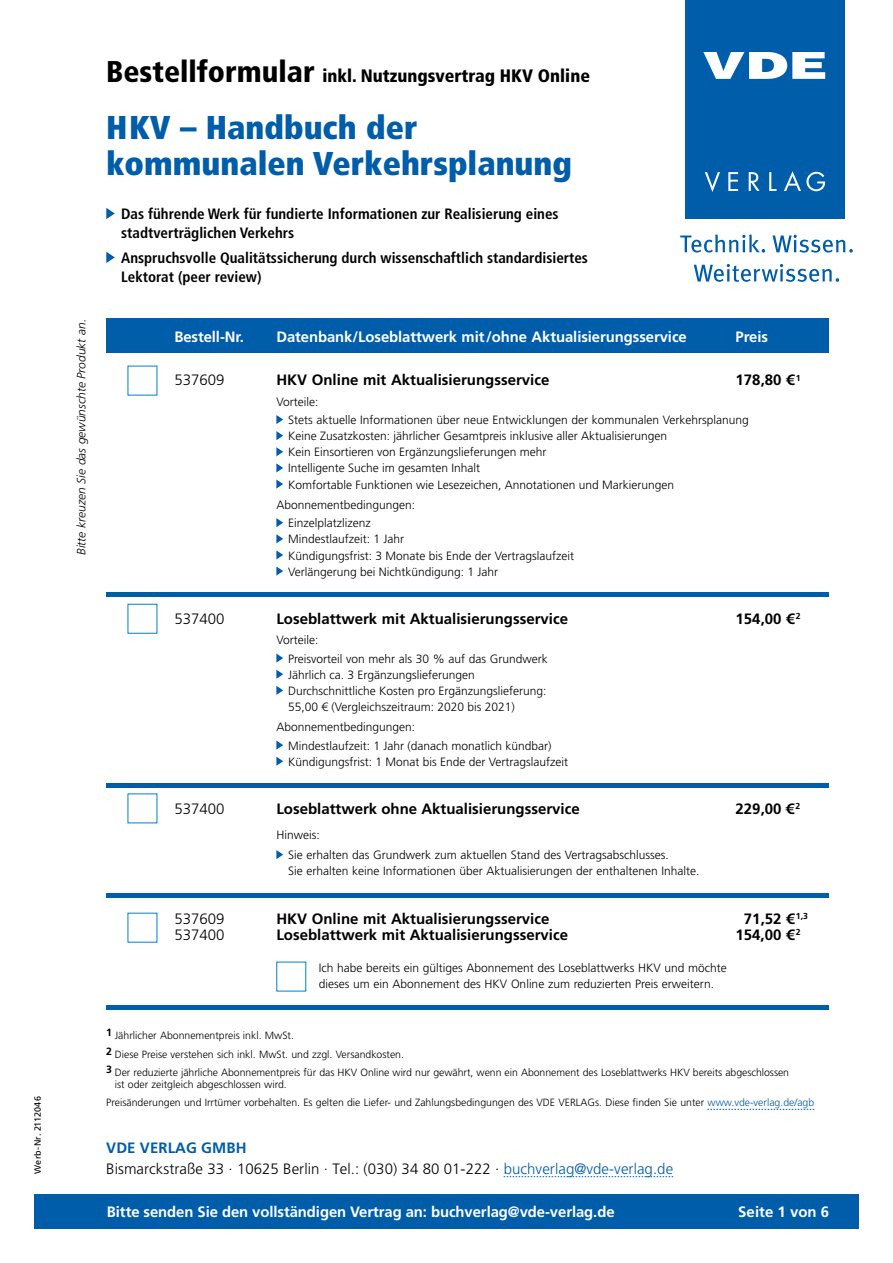
<style>
.page{position:relative;width:893px;height:1263px;background:#fff}
.page>*{position:absolute;margin:0;border:0;box-sizing:border-box;transform-origin:0 0}
.t1{font:900 condensed 33px/36px "Frutiger LT Std";color:#005da9}
.t2{font:900 condensed 18px "Frutiger LT Std";color:#000}
.t3{font:700 15px "Frutiger LT Std";color:#000}
.t4{font:700 condensed 15px/18.8px "Frutiger LT Std";color:#000}
.t5{font:700 15px "Frutiger LT Std";letter-spacing:-.005em;color:#fff}
.t6{font:300 15px/21px "Frutiger LT Std";letter-spacing:.005em;color:#000}
.t7{font:300 12px/16.2px "Frutiger LT Std";color:#000}
.t8{font:italic 300 12px "Frutiger LT Std";color:#000}
.t9{font:300 10.5px/18.5px "Frutiger LT Std";color:#000}
.t10{font:9px "Frutiger LT Std";letter-spacing:.02em;color:#000}
.s1{font-size:30px}
.s2{color:#005da9}
.s3{font-weight:700;color:#005da9}
</style>
<div class="page">
<div style="left:34px;top:1195px;width:825px;height:34px;background:#005da9"></div>
<svg style="left:504px;top:1176px;width:169px;height:1px"></svg>
<svg style="left:106px;top:208px;width:9px;height:11px"></svg>
<svg style="left:106px;top:252px;width:9px;height:11px"></svg>
<div style="left:685px;top:0;width:160px;height:11px;background:#005da9"></div>
<div style="left:685px;top:11px;width:160px;height:208px;background:#005da9"></div>
<svg style="left:703px;top:52px;width:122px;height:27px"></svg>
<svg style="left:769px;top:172px;width:7px;height:19px"></svg>
<svg style="left:749px;top:172px;width:11px;height:19px"></svg>
<svg style="left:728px;top:172px;width:10px;height:19px"></svg>
<svg style="left:705px;top:172px;width:15px;height:20px"></svg>
<svg style="left:784px;top:171px;width:41px;height:20px"></svg>
<svg style="left:680px;top:234px;width:85px;height:19px"></svg>
<svg style="left:772px;top:235px;width:81px;height:18px"></svg>
<svg style="left:694px;top:264px;width:145px;height:18px"></svg>
<svg style="left:276px;top:415px;width:7px;height:9px"></svg>
<svg style="left:276px;top:431px;width:7px;height:9px"></svg>
<svg style="left:276px;top:447px;width:7px;height:9px"></svg>
<svg style="left:276px;top:463px;width:7px;height:9px"></svg>
<svg style="left:276px;top:479px;width:7px;height:10px"></svg>
<svg style="left:276px;top:518px;width:7px;height:9px"></svg>
<svg style="left:276px;top:534px;width:7px;height:9px"></svg>
<svg style="left:276px;top:550px;width:7px;height:9px"></svg>
<svg style="left:276px;top:566px;width:7px;height:10px"></svg>
<svg style="left:276px;top:653px;width:7px;height:10px"></svg>
<svg style="left:276px;top:670px;width:7px;height:9px"></svg>
<svg style="left:276px;top:686px;width:7px;height:9px"></svg>
<svg style="left:276px;top:740px;width:7px;height:10px"></svg>
<svg style="left:276px;top:757px;width:7px;height:9px"></svg>
<svg style="left:276px;top:850px;width:7px;height:9px"></svg>
<div style="left:106px;top:319px;width:723px;height:34px;background:#005da9"></div>
<hr style="left:106px;top:592px;width:723px;height:4px;background:#005da9">
<hr style="left:106px;top:783px;width:723px;height:4px;background:#005da9">
<hr style="left:106px;top:893px;width:723px;height:4px;background:#005da9">
<hr style="left:106px;top:1006px;width:723px;height:4px;background:#005da9">
<svg style="left:707px;top:1109px;width:107px;height:1px"></svg>
<p class="t10" style="left:32px;top:1174px;width:79px;rotate:-90deg">Werb-Nr. 2112046</p>
<p class="t8" style="left:75px;top:555px;width:238px;rotate:-90deg">Bitte kreuzen Sie das gewünschte Produkt an.</p>
<h2 class="t2" style="left:106px;top:65px;width:485px"><span class="s1">Bestellformular</span> inkl. Nutzungsvertrag HKV Online</h2>
<h1 class="t1" style="left:106px;top:110px;width:467px">HKV – Handbuch der kommunalen Verkehrsplanung</h1>
<p class="t4" style="left:121px;top:205px;width:439px">Das führende Werk für fundierte Informationen zur Realisierung eines stadtverträglichen Verkehrs</p>
<p class="t4" style="left:121px;top:248px;width:468px">Anspruchsvolle Qualitätssicherung durch wissenschaftlich standardisiertes<br>Lektorat (peer review)</p>
<p class="t5" style="left:174px;top:328px;width:71px">Bestell-Nr.</p>
<p class="t5" style="left:276px;top:328px;width:412px">Datenbank/Loseblattwerk mit/ohne Aktualisierungsservice</p>
<p class="t5" style="left:736px;top:328px;width:34px">Preis</p>
<p class="t6" style="left:174px;top:370px;width:52px">537609</p>
<p class="t3" style="left:276px;top:371px;width:274px">HKV Online mit Aktualisierungsservice</p>
<p class="t3" style="left:736px;top:371px;width:67px">178,80 € <sup>1</sup></p>
<p class="t7" style="left:288px;top:393px;width:462px;line-height:18.3px;text-indent:-12px">Vorteile:<br>Stets aktuelle Informationen über neue Entwicklungen der kommunalen Verkehrsplanung</p>
<p class="t7" style="left:288px;top:428px;width:388px">Keine Zusatzkosten: jährlicher Gesamtpreis inklusive aller Aktualisierungen Kein Einsortieren von Ergänzungslieferungen mehr<br>Intelligente Suche im gesamten Inhalt<br>Komfortable Funktionen wie Lesezeichen, Annotationen und Markierungen</p>
<p class="t7" style="left:288px;top:496px;width:129px;line-height:18.3px;text-indent:-12px">Abonnementbedingungen:<br>Einzelplatzlizenz</p>
<p class="t7" style="left:288px;top:531px;width:288px">Mindestlaufzeit: 1 Jahr<br>Kündigungsfrist: 3 Monate bis Ende der Vertragslaufzeit<br>Verlängerung bei Nichtkündigung: 1 Jahr</p>
<p class="t6" style="left:174px;top:608px;width:52px">537400</p>
<p class="t3" style="left:276px;top:610px;width:293px">Loseblattwerk mit Aktualisierungsservice</p>
<p class="t3" style="left:736px;top:610px;width:67px">154,00 € <sup>2</sup></p>
<p class="t7" style="left:288px;top:631px;width:261px;line-height:18.3px;text-indent:-12px">Vorteile:<br>Preisvorteil von mehr als 30 % auf das Grundwerk</p>
<p class="t7" style="left:288px;top:667px;width:260px">Jährlich ca. 3 Ergänzungslieferungen<br>Durchschnittliche Kosten pro Ergänzungslieferung:<br>55,00 € (Vergleichszeitraum: 2020 bis 2021)</p>
<p class="t7" style="left:288px;top:718px;width:265px;line-height:18.3px;text-indent:-12px">Abonnementbedingungen:<br>Mindestlaufzeit: 1 Jahr (danach monatlich kündbar)</p>
<p class="t7" style="left:288px;top:754px;width:282px">Kündigungsfrist: 1 Monat bis Ende der Vertragslaufzeit</p>
<p class="t6" style="left:174px;top:799px;width:52px">537400</p>
<p class="t3" style="left:276px;top:800px;width:305px">Loseblattwerk ohne Aktualisierungsservice</p>
<p class="t3" style="left:736px;top:800px;width:66px">229,00 € <sup>2</sup></p>
<p class="t7" style="left:288px;top:825px;width:382px;line-height:20.4px;text-indent:-12px">Hinweis:<br>Sie erhalten das Grundwerk zum aktuellen Stand des Vertragsabschlusses.</p>
<p class="t7" style="left:288px;top:863px;width:413px">Sie erhalten keine Informationen über Aktualisierungen der enthaltenen Inhalte.</p>
<p class="t6" style="left:174px;top:908px;width:52px">537609</p>
<p class="t3" style="left:276px;top:910px;width:274px">HKV Online mit Aktualisierungsservice</p>
<p class="t3" style="left:744px;top:910px;width:66px">71,52 € <sup>1,3</sup></p>
<p class="t6" style="left:174px;top:924px;width:52px">537400</p>
<p class="t3" style="left:276px;top:926px;width:293px">Loseblattwerk mit Aktualisierungsservice</p>
<p class="t3" style="left:736px;top:926px;width:67px">154,00 € <sup>2</sup></p>
<p class="t7" style="left:319px;top:960px;width:409px">Ich habe bereits ein gültiges Abonnement des Loseblattwerks HKV und möchte dieses um ein Abonnement des HKV Online zum reduzierten Preis erweitern.</p>
<p class="t9" style="left:106px;top:1026px;width:684px"><sup>1</sup> Jährlicher Abonnementpreis inkl. MwSt.<br><sup>2</sup> Diese Preise verstehen sich inkl. MwSt. und zzgl. Versandkosten.<br><sup>3</sup> Der reduzierte jährliche Abonnementpreis für das HKV Online wird nur gewährt, wenn ein Abonnement des Loseblattwerks HKV bereits abgeschlossen</p>
<p class="t9" style="left:106px;top:1075px;width:709px;text-indent:9px">ist oder zeitgleich abgeschlossen wird.<br>Preisänderungen und Irrtümer vorbehalten. Es gelten die Liefer- und Zahlungsbedingungen des VDE VERLAGs. Diese finden Sie unter <span class="s2">www.vde-verlag.de/agb</span></p>
<p class="t6" style="left:106px;top:1137px;width:568px"><span class="s3">VDE VERLAG GMBH<br></span>Bismarckstraße 33 · 10625 Berlin · Tel.: (030) 34 80 01-222 · <span class="s2">buchverlag@vde-verlag.de</span></p>
<p class="t5" style="left:107px;top:1203px;width:509px">Bitte senden Sie den vollständigen Vertrag an: buchverlag@vde-verlag.de</p>
<p class="t5" style="left:738px;top:1203px;width:92px">Seite 1 von 6</p>
</div>
